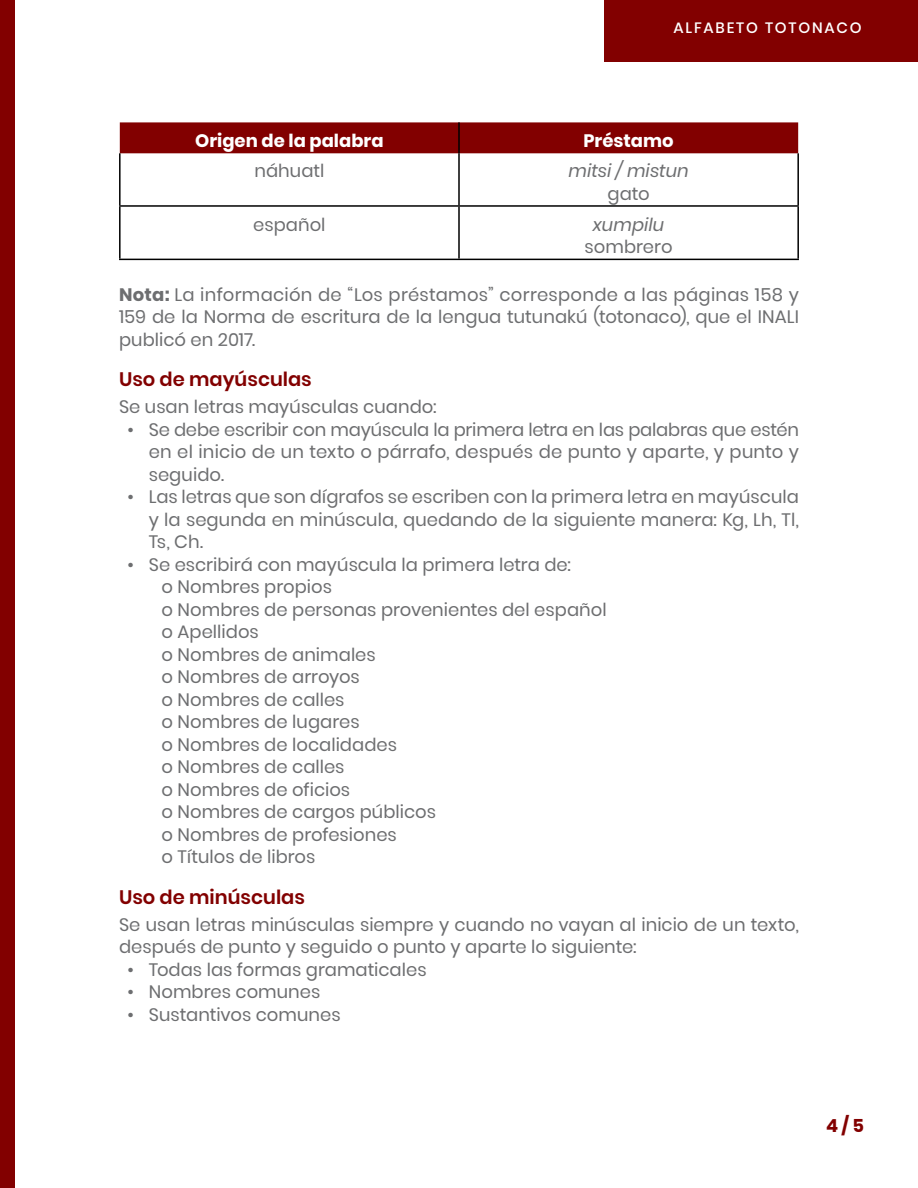
<style>
.page{position:relative;width:918px;height:1188px;background:#fff}
.page>*{position:absolute;margin:0;border:0;box-sizing:border-box;transform-origin:0 0}
.t1{font:600 19.5px "Poppins";color:#820000}
.t2{font:18px/22.5px "Poppins";color:#6d6e70;text-align:justify}
.t3{font:700 18px "Poppins";color:#fff}
.t4{font:italic 18px "Poppins";letter-spacing:.005em;color:#6d6e70}
.t5{font:700 18px "Poppins";color:#820000}
.t6{font:500 15px "Poppins";letter-spacing:.12em;color:#fff}
.s1{font-weight:700}
</style>
<div class="page">
<div style="left:0;top:0;width:15px;height:1188px;background:#820000"></div>
<div style="left:604px;top:0;width:314px;height:62px;background:#820000"></div>
<div style="left:120px;top:122px;width:678px;height:31px;background:#820000"></div>
<hr style="left:458px;top:122px;width:2px;height:31px;background:#000">
<hr style="left:119px;top:153px;width:2px;height:52px;background:#000">
<hr style="left:458px;top:153px;width:2px;height:52px;background:#000">
<hr style="left:797px;top:153px;width:2px;height:52px;background:#000">
<hr style="left:119px;top:205px;width:340px;height:2px;background:#000">
<hr style="left:119px;top:207px;width:2px;height:52px;background:#000">
<hr style="left:459px;top:205px;width:340px;height:2px;background:#000">
<hr style="left:458px;top:207px;width:2px;height:52px;background:#000">
<hr style="left:797px;top:207px;width:2px;height:52px;background:#000">
<hr style="left:119px;top:259px;width:340px;height:1px;background:#000">
<hr style="left:459px;top:259px;width:340px;height:1px;background:#000">
<p class="t6" style="left:673px;top:19px;width:190px">ALFABETO TOTONACO</p>
<p class="t3" style="left:195px;top:131px;width:190px">Origen de la palabra</p>
<p class="t3" style="left:583px;top:131px;width:92px">Préstamo</p>
<p class="t2" style="left:254px;top:160px;width:71px">náhuatl</p>
<p class="t4" style="left:568px;top:161px;width:122px">mitsi / mistun</p>
<p class="t2" style="left:607px;top:183px;width:44px">gato</p>
<p class="t2" style="left:253px;top:213px;width:74px">español</p>
<p class="t4" style="left:593px;top:214px;width:73px">xumpilu</p>
<p class="t2" style="left:585px;top:236px;width:89px">sombrero</p>
<p class="t2" style="left:119px;top:283px;width:681px"><span class="s1">Nota:</span> La información de “Los préstamos” corresponde a las páginas 158 y 159 de la Norma de escritura de la lengua tutunakú (totonaco), que el INALI publicó en 2017.</p>
<p class="t1" style="left:119px;top:368px;width:194px">Uso de mayúsculas</p>
<p class="t2" style="left:119px;top:396px;width:319px">Se usan letras mayúsculas cuando:</p>
<p class="t2" style="left:149px;top:418px;width:652px;text-indent:-21px">• Se debe escribir con mayúscula la primera letra en las palabras que estén en el inicio de un texto o párrafo, después de punto y aparte, y punto y seguido.</p>
<p class="t2" style="left:149px;top:486px;width:652px;text-indent:-21px">• Las letras que son dígrafos se escriben con la primera letra en mayúscula y la segunda en minúscula, quedando de la siguiente manera: Kg, Lh, Tl, Ts, Ch.</p>
<p class="t2" style="left:162px;top:553px;width:447px;text-align:left;text-indent:-34px">• Se escribirá con mayúscula la primera letra de:<br>o Nombres propios<br>o Nombres de personas provenientes del español o Apellidos<br>o Nombres de animales<br>o Nombres de arroyos<br>o Nombres de calles<br>o Nombres de lugares<br>o Nombres de localidades<br>o Nombres de calles<br>o Nombres de oficios<br>o Nombres de cargos públicos<br>o Nombres de profesiones<br>o Títulos de libros</p>
<p class="t1" style="left:119px;top:886px;width:187px">Uso de minúsculas</p>
<p class="t2" style="left:119px;top:913px;width:681px">Se usan letras minúsculas siempre y cuando no vayan al inicio de un texto, después de punto y seguido o punto y aparte lo siguiente:</p>
<p class="t2" style="left:128px;top:958px;width:301px">• Todas las formas gramaticales</p>
<p class="t2" style="left:128px;top:981px;width:194px">• Nombres comunes</p>
<p class="t2" style="left:128px;top:1003px;width:215px">• Sustantivos comunes</p>
<p class="t5" style="left:826px;top:1115px;width:39px">4 / 5</p>
</div>
